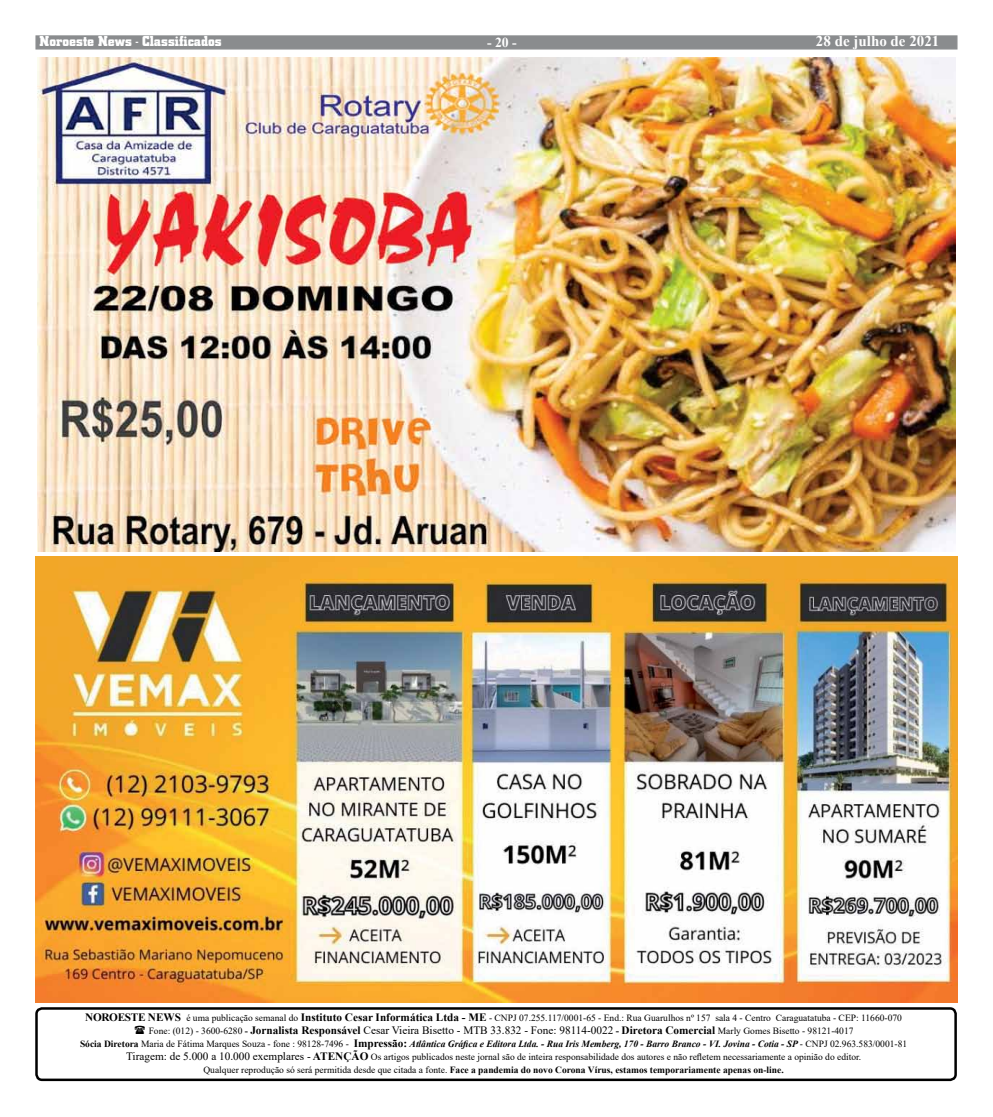
<style>
.page{position:relative;width:993px;height:1117px;background:#fff}
.page>*{position:absolute;margin:0;border:0;box-sizing:border-box;transform-origin:0 0}
.t1{font:700 15px "City D";color:#fff}
.t2{font:700 15px "Times New Roman";color:#fff}
.t3{font:italic 700 15px "Times New Roman";color:#fff}
.t4{font:700 13.75px "Times New Roman";color:#fff}
.t5{font:9.5px "Times New Roman";color:#000}
.t6{font:italic 700 9.5px "Times New Roman";color:#000}
.t7{font:700 9.5px "Times New Roman";color:#000}
.s1{font-weight:700;font-size:11.25px}
.s2{font-weight:700}
.s3{font-size:11.25px}
.s4{font-weight:700;font-size:10px}
.s5{font-style:normal}
.s6{font-weight:400;font-style:normal}
.s7{font-style:normal;font-size:11.25px}
.s8{font-weight:400}
</style>
<div class="page">
<div style="left:35px;top:35px;width:922px;height:15px;background:#8a8c8e;border:1px solid #8a8c8e"></div>
<div style="left:35px;top:1006px;width:921px;height:74px;border:2px solid #000;border-radius:6px"></div>
<img style="left:35px;top:556px;width:922px;height:445px">
<img style="left:38px;top:58px;width:917px;height:493px">
<h2 class="t4" style="left:487px;top:33px;width:31px">- 20 -</h2>
<h1 class="t2" style="left:815px;top:31px;width:125px">28 de julho de 2021</h1>
<h1 class="t1" style="left:40px;top:33px;width:184px">Noroeste News - Classificados</h1>
<h1 class="t3" style="left:473px;top:31px;width:34px">- 10 -</h1>
<p class="t5" style="left:85px;top:1010px;width:817px"><span class="s1">NOROESTE NEWS</span> é uma publicação semanal do <span class="s1">Instituto Cesar Informática Ltda - ME</span> - CNPJ 07.255.117/0001-65 - End.: Rua Guarulhos nº 157 sala 4 - Centro Caraguatatuba - CEP: 11660-070</p>
<p class="t5" style="left:149px;top:1023px;width:706px">Fone: (012) - 3600-6280 <span class="s2">-</span> <span class="s1">Jornalista Responsável</span> <span class="s3">Cesar Vieira Bisetto - MTB 33.832 - Fone: 98114-0022</span> <span class="s4">-</span> <span class="s1">Diretora Comercial</span> Marly Gomes Bisetto - 98121-4017</p>
<p class="t6" style="left:80px;top:1036px;width:828px"><span class="s5">Sócia Diretora</span> <span class="s6">Maria de Fátima Marques Souza - fone : 98128-7496 -</span> <span class="s7">Impressão:</span> Atlântica Gráfica e Editora Ltda. - Rua Iris Memberg, 170 - Barro Branco - VI. Jovina - Cotia - SP <span class="s6">- CNPJ 02.963.583/0001-81</span></p>
<p class="t5" style="left:126px;top:1049px;width:736px"><span class="s3">Tiragem: de 5.000 a 10.000 exemplares -</span> <span class="s1">ATENÇÃO</span> Os artigos publicados neste jornal são de inteira responsabilidade dos autores e não refletem necessariamente a opinião do editor.</p>
<p class="t7" style="left:203px;top:1062px;width:581px"><span class="s8">Qualquer reprodução só será permitida desde que citada a fonte.</span> Face a pandemia do novo Corona Vírus, estamos temporariamente apenas on-line.</p>
</div>
